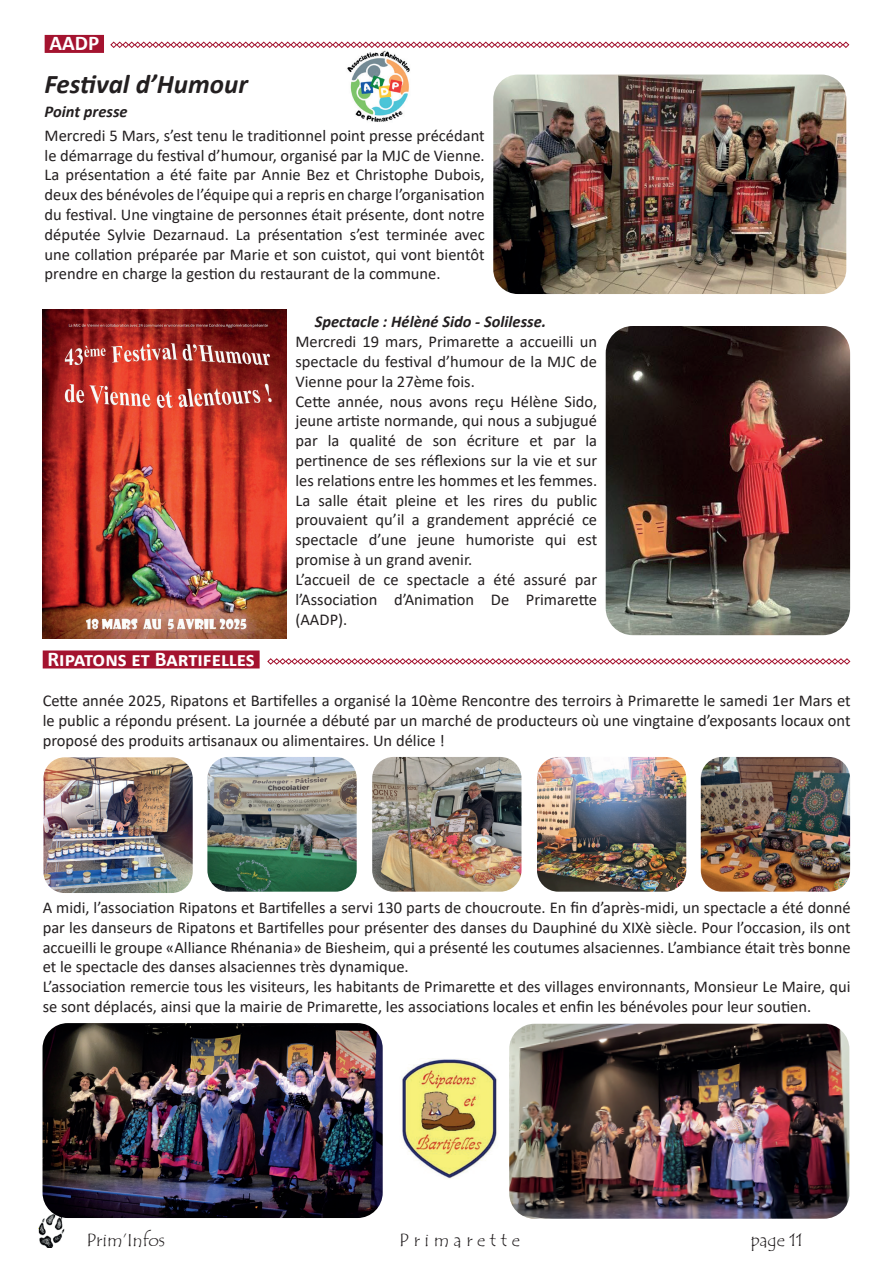
<style>
.page{position:relative;width:893px;height:1263px;background:#fff}
.page>*{position:absolute;margin:0;border:0;box-sizing:border-box;transform-origin:0 0}
.t1{font:italic 700 27px "Calibri";color:#231f20}
.t2{font:700 21px "Calibri";color:#fff}
.t3{font:18px "Tempus Sans ITC";color:#231f20}
.t4{font:16.5px/19.8px "Calibri";color:#231f20;text-align:justify}
.t5{font:italic 700 16.5px "Calibri";color:#231f20}
</style>
<div class="page">
<img style="left:38px;top:1218px;width:27px;height:30px">
<div style="left:45px;top:35px;width:59px;height:18px;background:#a4132f"></div>
<img style="left:347px;top:50px;width:63px;height:72px">
<div style="left:43px;top:650px;width:217px;height:18px;background:#a4132f"></div>
<img style="left:43px;top:1023px;width:340px;height:195px">
<img style="left:509px;top:1024px;width:340px;height:195px">
<img style="left:493px;top:75px;width:353px;height:219px">
<svg style="left:110px;top:41px;width:739px;height:7px"></svg>
<svg style="left:267px;top:658px;width:583px;height:7px"></svg>
<img style="left:606px;top:326px;width:244px;height:309px">
<img style="left:43px;top:757px;width:150px;height:136px">
<img style="left:207px;top:757px;width:150px;height:135px">
<img style="left:372px;top:757px;width:149px;height:135px">
<img style="left:537px;top:757px;width:149px;height:135px">
<img style="left:701px;top:757px;width:149px;height:135px">
<img style="left:401px;top:1059px;width:97px;height:120px">
<img style="left:43px;top:310px;width:244px;height:329px">
<p class="t2" style="left:49px;top:28px;width:51px">AADP</p>
<h1 class="t1" style="left:45px;top:65px;width:205px">Festival d’Humour</h1>
<p class="t5" style="left:45px;top:100px;width:84px">Point presse</p>
<p class="t4" style="left:45px;top:125px;width:442px">Mercredi 5 Mars, s’est tenu le traditionnel point presse précédant le démarrage du festival d’humour, organisé par la MJC de Vienne.<br>La présentation a été faite par Annie Bez et Christophe Dubois, deux des bénévoles de l’équipe qui a repris en charge l’organisation du festival. Une vingtaine de personnes était présente, dont notre députée Sylvie Dezarnaud. La présentation s’est terminée avec une collation préparée par Marie et son cuistot, qui vont bientôt prendre en charge la gestion du restaurant de la commune.</p>
<p class="t5" style="left:315px;top:310px;width:233px">Spectacle : Hélèné Sido - Solilesse.</p>
<p class="t4" style="left:295px;top:331px;width:303px;text-align:left">Mercredi 19 mars, Primarette a accueilli un spectacle du festival d’humour de la MJC de Vienne pour la 27ème fois.<br>Cette année, nous avons reçu Hélène Sido, jeune artiste normande, qui nous a subjugué par la qualité de son écriture et par la pertinence de ses réflexions sur la vie et sur les relations entre les hommes et les femmes.<br>La salle était pleine et les rires du public prouvaient qu’il a grandement apprécié ce spectacle d’une jeune humoriste qui est promise à un grand avenir.<br>L’accueil de ce spectacle a été assuré par l’Association d’Animation De Primarette (AADP).</p>
<p class="t2" style="left:47px;top:644px;width:209px">Ripatons et Bartifelles</p>
<p class="t4" style="left:43px;top:691px;width:809px">Cette année 2025, Ripatons et Bartifelles a organisé la 10ème Rencontre des terroirs à Primarette le samedi 1er Mars et le public a répondu présent. La journée a débuté par un marché de producteurs où une vingtaine d’exposants locaux ont proposé des produits artisanaux ou alimentaires. Un délice !</p>
<p class="t4" style="left:43px;top:897px;width:809px;text-align:left">A midi, l’association Ripatons et Bartifelles a servi 130 parts de choucroute. En fin d’après-midi, un spectacle a été donné par les danseurs de Ripatons et Bartifelles pour présenter des danses du Dauphiné du XIXè siècle. Pour l’occasion, ils ont accueilli le groupe «Alliance Rhénania» de Biesheim, qui a présenté les coutumes alsaciennes. L’ambiance était très bonne et le spectacle des danses alsaciennes très dynamique.<br>L’association remercie tous les visiteurs, les habitants de Primarette et des villages environnants, Monsieur Le Maire, qui se sont déplacés, ainsi que la mairie de Primarette, les associations locales et enfin les bénévoles pour leur soutien.</p>
<p class="t3" style="left:86px;top:1228px;width:80px">Prim’Infos</p>
<p class="t3" style="left:399px;top:1228px;width:122px">P r i m a r e t t e</p>
<p class="t3" style="left:751px;top:1228px;width:54px">page 11</p>
</div>
